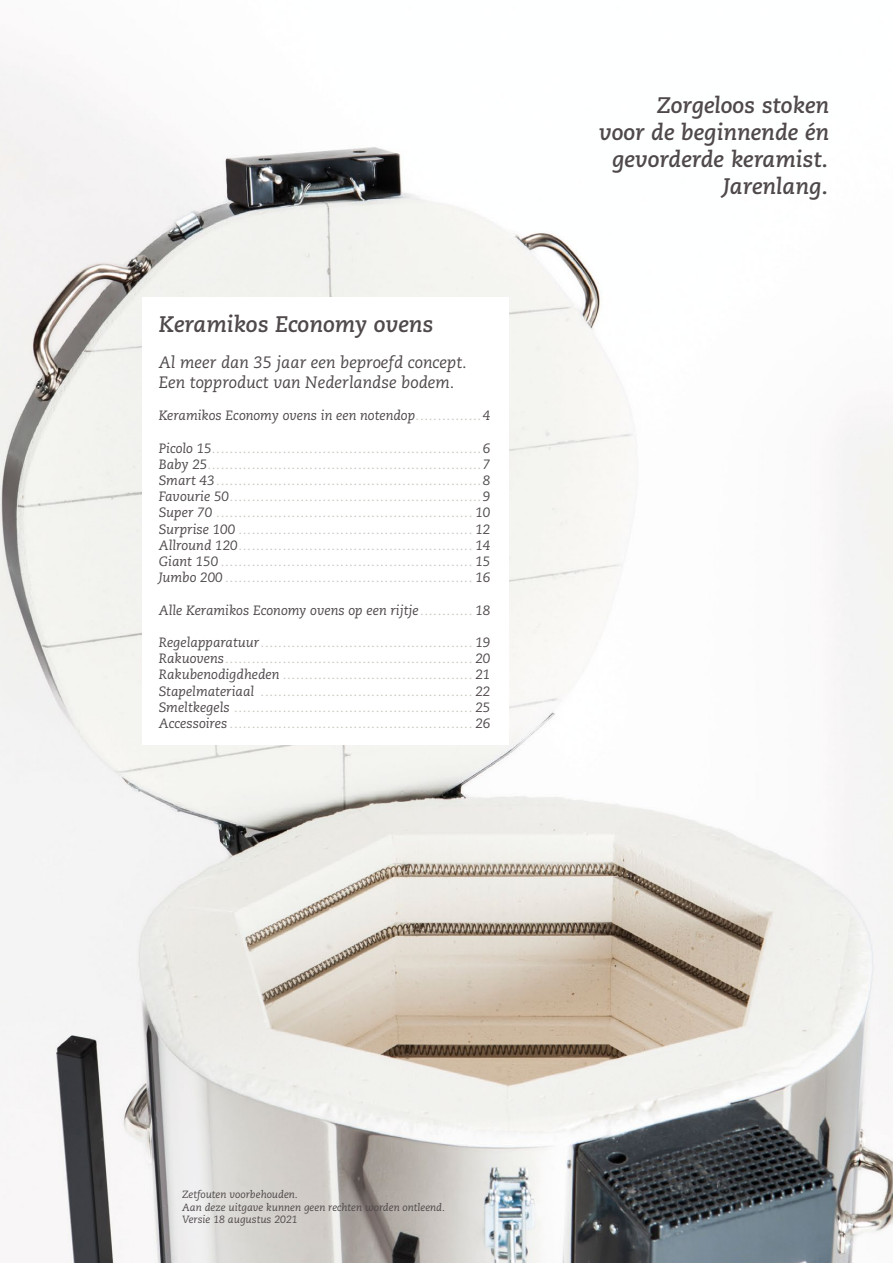
<style>
.page{position:relative;width:893px;height:1263px;background:#fff}
.page>*{position:absolute;margin:0;border:0;box-sizing:border-box;transform-origin:0 0}
.t1{font:italic 700 22.5px/27px "Caecilia LT Std";color:#4f494a;text-align:right}
.t2{font:italic 16.5px/19.8px "Caecilia LT Std";color:#4f494a}
.t3{font:italic 13.5px/16.2px "Caecilia LT Std";color:#cac6be;text-align:justify}
.t4{font:italic 13.5px "Caecilia LT Std";color:#4f494a}
.t5{font:italic 10.5px/12.6px "Caecilia LT Std";color:#4f494a}
.s1{color:#cac6be}
.s2{color:#4f494a}
</style>
<div class="page">
<img style="left:0;top:61px;width:893px;height:1202px">
<div style="left:142px;top:298px;width:366px;height:447px;background:#fff"></div>
<h1 class="t1" style="left:159px;top:311px;width:276px">Keramikos Economy ovens</h1>
<p class="t2" style="left:159px;top:353px;width:310px">Al meer dan 35 jaar een beproefd concept.<br>Een topproduct van Nederlandse bodem.</p>
<p class="t4" style="left:159px;top:408px;width:333px">Keramikos Economy ovens in een notendop<span class="s1">...............</span>4</p>
<p class="t3" style="left:159px;top:440px;width:333px"><span class="s2">Picolo 15</span>.............................................................<span class="s2">6<br>Baby 25</span>..............................................................<span class="s2">7<br>Smart 43</span>............................................................<span class="s2">8<br>Favourie 50</span>.........................................................<span class="s2">9<br>Super 70</span> .......................................................... <span class="s2">10<br>Surprise 100</span> ..................................................... <span class="s2">12<br>Allround 120</span>..................................................... <span class="s2">14<br>Giant 150</span> ......................................................... <span class="s2">15<br>Jumbo 200</span> ........................................................ <span class="s2">16</span></p>
<p class="t4" style="left:159px;top:602px;width:333px">Alle Keramikos Economy ovens op een rijtje<span class="s1">............</span> 18</p>
<p class="t3" style="left:159px;top:634px;width:333px"><span class="s2">Regelapparatuur</span>................................................ <span class="s2">19<br>Rakuovens</span>........................................................ <span class="s2">20<br>Rakubenodigdheden</span> ........................................... <span class="s2">21<br>Stapelmateriaal</span> ................................................ <span class="s2">22<br>Smeltkegels</span> ...................................................... <span class="s2">25<br>Accessoires</span> ....................................................... <span class="s2">26</span></p>
<h1 class="t1" style="left:599px;top:92px;width:232px">Zorgeloos stoken<br>voor de beginnende én gevorderde keramist.<br>Jarenlang.</h1>
<p class="t5" style="left:182px;top:1188px;width:264px">Zetfouten voorbehouden.<br>Aan deze uitgave kunnen geen rechten worden ontleend.<br>Versie 18 augustus 2021</p>
</div>
